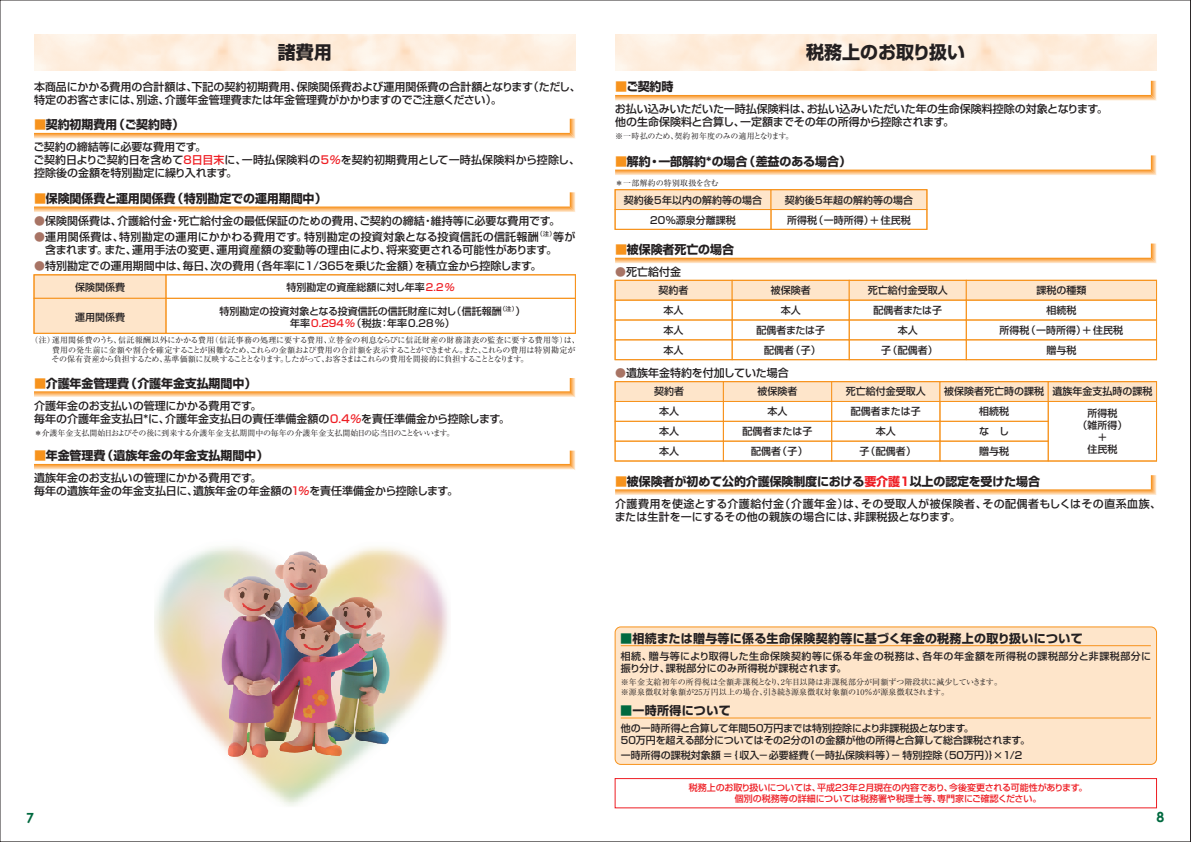
<style>
.page{position:relative;width:1191px;height:842px;background:#fff}
.page>*{position:absolute;margin:0;border:0;box-sizing:border-box;transform-origin:0 0}
.t1{font:700 18px "Shin Go";color:#231f20}
.t2{font:700 14px "Century Gothic";color:#00693f}
.t3{font:700 12px "Shin Go";letter-spacing:-.01em;color:#231f20}
.t4{font:700 12px "Shin Go";letter-spacing:.025em;color:#231f20}
.t5{font:500 11px/13px "Shin Go";color:#231f20}
.t6{font:500 11px/13px "Shin Go";letter-spacing:.025em;color:#231f20}
.t7{font:500 10px/20px "Shin Go";color:#231f20;text-align:center}
.t8{font:500 10px/12px "Shin Go";letter-spacing:.035em;color:#231f20}
.t9{font:500 9px/11px "Shin Go";color:#ee1d23;text-align:center}
.t10{font:8px/9.5px "Ryumin";letter-spacing:-.005em;color:#231f20}
.t11{font:8px/10px "Ryumin";letter-spacing:.02em;color:#231f20}
.t12{font:8px "Ryumin";letter-spacing:-.025em;color:#231f20}
.t13{font:8px "Ryumin";letter-spacing:.025em;color:#231f20}
.t14{font:500 6px "Shin Go";color:#231f20}
.s1{color:#f7931d}
.s2{color:#ee1d23}
.s3{color:#a87465}
.s4{color:#00693f}
</style>
<div class="page">
<div style="left:615px;top:190px;width:156px;height:20px;background:#fee5ca"></div>
<div style="left:615px;top:209px;width:156px;height:20px;border:1px solid #f7931d"></div>
<div style="left:771px;top:190px;width:156px;height:20px;background:#fee5ca"></div>
<div style="left:771px;top:209px;width:156px;height:20px;border:1px solid #f7931d"></div>
<div style="left:615px;top:189px;width:312px;height:41px;border:1px solid #f7931d"></div>
<svg style="left:615px;top:244px;width:542px;height:19px"></svg>
<div style="left:615px;top:280px;width:117px;height:20px;background:#fee5ca"></div>
<div style="left:615px;top:300px;width:117px;height:20px;border:1px solid #f7931d"></div>
<div style="left:615px;top:320px;width:117px;height:20px;border:1px solid #f7931d"></div>
<div style="left:732px;top:280px;width:117px;height:20px;background:#fee5ca"></div>
<div style="left:732px;top:300px;width:117px;height:20px;border:1px solid #f7931d"></div>
<div style="left:732px;top:320px;width:117px;height:20px;border:1px solid #f7931d"></div>
<div style="left:849px;top:280px;width:117px;height:20px;background:#fee5ca"></div>
<div style="left:849px;top:300px;width:117px;height:20px;border:1px solid #f7931d"></div>
<div style="left:849px;top:320px;width:117px;height:20px;border:1px solid #f7931d"></div>
<div style="left:966px;top:280px;width:191px;height:20px;background:#fee5ca"></div>
<div style="left:966px;top:300px;width:191px;height:20px;border:1px solid #f7931d"></div>
<div style="left:966px;top:320px;width:191px;height:20px;border:1px solid #f7931d"></div>
<div style="left:615px;top:280px;width:542px;height:80px;border:1px solid #f7931d"></div>
<svg style="left:34px;top:119px;width:541px;height:20px"></svg>
<svg style="left:34px;top:192px;width:541px;height:20px"></svg>
<div style="left:34px;top:275px;width:132px;height:23px;background:#fee5ca"></div>
<div style="left:34px;top:298px;width:132px;height:35px;background:#fee5ca;border:1px solid #f7931d"></div>
<div style="left:166px;top:298px;width:410px;height:35px;border:1px solid #f7931d"></div>
<div style="left:34px;top:275px;width:542px;height:59px;border:1px solid #f7931d"></div>
<svg style="left:34px;top:378px;width:541px;height:19px"></svg>
<svg style="left:34px;top:451px;width:541px;height:19px"></svg>
<svg style="left:615px;top:81px;width:542px;height:20px"></svg>
<svg style="left:615px;top:155px;width:542px;height:20px"></svg>
<div style="left:615px;top:778px;width:542px;height:30px;border:1px solid #ee1d23"></div>
<svg style="left:615px;top:475px;width:542px;height:20px"></svg>
<img style="left:154px;top:546px;width:295px;height:260px">
<div style="left:615px;top:627px;width:542px;height:138px;background:#fee5ca;border:1px solid #f7931d;border-radius:6px"></div>
<hr style="left:621px;top:718px;width:530px;height:1px;background:#f7931d">
<div style="left:615px;top:382px;width:109px;height:20px;background:#fee5ca"></div>
<div style="left:723px;top:382px;width:109px;height:20px;background:#fee5ca"></div>
<div style="left:832px;top:382px;width:108px;height:20px;background:#fee5ca"></div>
<div style="left:940px;top:382px;width:108px;height:20px;background:#fee5ca"></div>
<div style="left:1048px;top:382px;width:109px;height:20px;background:#fee5ca"></div>
<div style="left:615px;top:401px;width:109px;height:20px;border:1px solid #f7931d"></div>
<div style="left:723px;top:401px;width:109px;height:20px;border:1px solid #f7931d"></div>
<div style="left:832px;top:401px;width:108px;height:20px;border:1px solid #f7931d"></div>
<div style="left:1048px;top:401px;width:109px;height:60px;border:1px solid #f7931d"></div>
<div style="left:615px;top:421px;width:109px;height:20px;border:1px solid #f7931d"></div>
<div style="left:723px;top:421px;width:109px;height:20px;border:1px solid #f7931d"></div>
<div style="left:832px;top:421px;width:108px;height:20px;border:1px solid #f7931d"></div>
<div style="left:615px;top:441px;width:109px;height:20px;border:1px solid #f7931d"></div>
<div style="left:723px;top:441px;width:109px;height:20px;border:1px solid #f7931d"></div>
<div style="left:832px;top:441px;width:108px;height:20px;border:1px solid #f7931d"></div>
<div style="left:615px;top:381px;width:542px;height:80px;border:1px solid #f7931d"></div>
<div style="left:940px;top:401px;width:108px;height:20px;border:1px solid #f7931d"></div>
<div style="left:940px;top:421px;width:108px;height:20px;border:1px solid #f7931d"></div>
<div style="left:940px;top:441px;width:108px;height:20px;border:1px solid #f7931d"></div>
<hr style="left:621px;top:645px;width:530px;height:1px;background:#f7931d">
<h1 class="t1" style="left:278px;top:40px;width:55px">諸費用</h1>
<p class="t5" style="left:34px;top:79px;width:543px">本商品にかかる費用の合計額は、下記の契約初期費用、保険関係費および運用関係費の合計額となります（ただし､特定のお客さまには、別途、介護年金管理費または年金管理費がかかりますのでご注意ください）。</p>
<p class="t3" style="left:34px;top:117px;width:152px"><span class="s1">■</span>契約初期費用（ご契約時）</p>
<p class="t5" style="left:34px;top:140px;width:548px">ご契約の締結等に必要な費用です。<br>ご契約日よりご契約日を含めて<span class="s2">8日目末</span>に、一時払保険料の<span class="s2">5％</span>を契約初期費用として一時払保険料から控除し、控除後の金額を特別勘定に繰り入れます。</p>
<p class="t3" style="left:34px;top:190px;width:294px"><span class="s1">■</span>保険関係費と運用関係費（特別勘定での運用期間中）</p>
<p class="t5" style="left:34px;top:214px;width:528px"><span class="s3">●</span>保険関係費は、介護給付金・死亡給付金の最低保証のための費用、ご契約の締結・維持等に必要な費用です。</p>
<p class="t6" style="left:34px;top:230px;width:506px"><span class="s3">●</span>運用関係費は、特別勘定の運用にかかわる費用です。特別勘定の投資対象となる投資信託の信託報酬</p>
<p class="t14" style="left:537px;top:230px;width:20px">（注）</p>
<p class="t5" style="left:45px;top:230px;width:532px;text-indent:508px">等が含まれます。また、運用手法の変更、運用資産額の変動等の理由により、将来変更される可能性があります。</p>
<p class="t5" style="left:34px;top:259px;width:509px"><span class="s3">●</span>特別勘定での運用期間中は、毎日、次の費用（各年率に1/365を乗じた金額）を積立金から控除します。</p>
<p class="t7" style="left:75px;top:276px;width:51px">保険関係費</p>
<p class="t7" style="left:75px;top:306px;width:51px">運用関係費</p>
<p class="t7" style="left:287px;top:276px;width:170px">特別勘定の資産総額に対し年率<span class="s2">2.2％</span></p>
<p class="t7" style="left:220px;top:304px;width:308px;line-height:12px">特別勘定の投資対象となる投資信託の信託財産に対し（信託報酬<sup>（注）</sup>）年率<span class="s2">0.294％</span>（税抜：年率0.28％）</p>
<p class="t10" style="left:52px;top:335px;width:530px;text-indent:-21px">（注）運用関係費のうち、信託報酬以外にかかる費用（信託事務の処理に要する費用、立替金の利息ならびに信託財産の財務諸表の監査に要する費用等）は、費用の発生前に金額や割合を確定することが困難なため、これらの金額および費用の合計額を表示することができません。また、これらの費用は特別勘定がその保有資産から負担するため、基準価額に反映することとなります。したがって、お客さまはこれらの費用を間接的に負担することとなります。</p>
<p class="t3" style="left:34px;top:375px;width:224px"><span class="s1">■</span>介護年金管理費（介護年金支払期間中）</p>
<p class="t5" style="left:34px;top:398px;width:477px">介護年金のお支払いの管理にかかる費用です。<br>毎年の介護年金支払日*に、介護年金支払日の責任準備金額の<span class="s2">0.4％</span>を責任準備金から控除します。</p>
<p class="t12" style="left:34px;top:428px;width:422px">＊介護年金支払開始日およびその後に到来する介護年金支払期間中の毎年の介護年金支払開始日の応当日のことをいいます。</p>
<p class="t3" style="left:34px;top:448px;width:236px"><span class="s1">■</span>年金管理費（遺族年金の年金支払期間中）</p>
<p class="t5" style="left:34px;top:471px;width:426px">遺族年金のお支払いの管理にかかる費用です。<br>毎年の遺族年金の年金支払日に、遺族年金の年金額の<span class="s2">1％</span>を責任準備金から控除します。</p>
<h1 class="t1" style="left:806px;top:40px;width:160px">税務上のお取り扱い</h1>
<p class="t3" style="left:615px;top:79px;width:60px"><span class="s1">■</span>ご契約時</p>
<p class="t5" style="left:615px;top:102px;width:495px">お払い込みいただいた一時払保険料は、お払い込みいただいた年の生命保険料控除の対象となります。他の生命保険料と合算し、一定額までその年の所得から控除されます。</p>
<p class="t10" style="left:615px;top:131px;width:180px">※一時払のため、契約初年度のみの適用となります。</p>
<p class="t3" style="left:615px;top:153px;width:238px"><span class="s1">■</span>解約・一部解約*の場合（差益のある場合）</p>
<p class="t13" style="left:615px;top:178px;width:105px">＊一部解約の特別取扱を含む</p>
<p class="t7" style="left:624px;top:189px;width:140px">契約後5年以内の解約等の場合<br>20%源泉分離課税</p>
<p class="t7" style="left:785px;top:189px;width:130px;text-align:left">契約後5年超の解約等の場合所得税（一時所得）＋住民税</p>
<p class="t3" style="left:615px;top:242px;width:120px"><span class="s1">■</span>被保険者死亡の場合</p>
<p class="t5" style="left:615px;top:265px;width:67px"><span class="s3">●</span>死亡給付金</p>
<p class="t7" style="left:659px;top:280px;width:31px">契約者本人本人本人</p>
<p class="t7" style="left:756px;top:280px;width:70px">被保険者<br>本人<br>配偶者または子配偶者（子）</p>
<p class="t7" style="left:868px;top:280px;width:81px">死亡給付金受取人配偶者または子本人<br>子（配偶者）</p>
<p class="t7" style="left:1000px;top:280px;width:125px">課税の種類<br>相続税<br>所得税（一時所得）＋住民税贈与税</p>
<p class="t5" style="left:615px;top:365px;width:175px"><span class="s3">●</span>遺族年金特約を付加していた場合</p>
<p class="t7" style="left:654px;top:381px;width:31px">契約者</p>
<p class="t7" style="left:758px;top:381px;width:41px">被保険者</p>
<p class="t7" style="left:846px;top:381px;width:81px">死亡給付金受取人</p>
<p class="t7" style="left:944px;top:381px;width:210px">被保険者死亡時の課税 遺族年金支払時の課税</p>
<p class="t7" style="left:659px;top:401px;width:21px">本人</p>
<p class="t7" style="left:768px;top:401px;width:21px">本人</p>
<p class="t7" style="left:851px;top:401px;width:71px">配偶者または子</p>
<p class="t7" style="left:1077px;top:407px;width:51px;line-height:12px">所得税<br>（雑所得）＋<br>住民税</p>
<p class="t7" style="left:979px;top:401px;width:31px;text-align:justify">相続税な し贈与税</p>
<p class="t7" style="left:659px;top:421px;width:21px">本人</p>
<p class="t7" style="left:743px;top:421px;width:71px">配偶者または子</p>
<p class="t7" style="left:876px;top:421px;width:21px">本人</p>
<p class="t7" style="left:659px;top:441px;width:21px">本人</p>
<p class="t7" style="left:751px;top:441px;width:58px">配偶者（子）</p>
<p class="t7" style="left:859px;top:441px;width:58px">子（配偶者）</p>
<p class="t3" style="left:615px;top:473px;width:426px"><span class="s1">■</span>被保険者が初めて公的介護保険制度における<span class="s2">要介護1</span>以上の認定を受けた場合</p>
<p class="t6" style="left:615px;top:496px;width:548px">介護費用を使途とする介護給付金（介護年金）は、その受取人が被保険者、その配偶者もしくはその直系血族、または生計を一にするその他の親族の場合には、非課税扱となります。</p>
<p class="t4" style="left:620px;top:630px;width:464px"><span class="s4">■</span>相続または贈与等に係る生命保険契約等に基づく年金の税務上の取り扱いについて</p>
<p class="t8" style="left:621px;top:649px;width:532px">相続、贈与等により取得した生命保険契約等に係る年金の税務は、各年の年金額を所得税の課税部分と非課税部分に振り分け、課税部分にのみ所得税が課税されます。</p>
<p class="t11" style="left:621px;top:677px;width:383px">※年金支給初年の所得税は全額非課税となり、2年目以降は非課税部分が同額ずつ階段状に減少していきます。※源泉徴収対象額が25万円以上の場合、引き続き源泉徴収対象額の10％が源泉徴収されます。</p>
<p class="t4" style="left:620px;top:702px;width:112px"><span class="s4">■</span>一時所得について</p>
<p class="t7" style="left:621px;top:722px;width:411px;line-height:12px;text-align:left">他の一時所得と合算して年間50万円までは特別控除により非課税扱となります。<br>50万円を超える部分についてはその2分の1の金額が他の所得と合算して総合課税されます。</p>
<p class="t7" style="left:621px;top:745px;width:403px">一時所得の課税対象額＝｛収入－必要経費（一時払保険料等）－特別控除（50万円）｝×1/2</p>
<p class="t9" style="left:689px;top:781px;width:396px">税務上のお取り扱いについては、平成23年2月現在の内容であり、今後変更される可能性があります｡個別の税務等の詳細については税務署や税理士等、専門家にご確認ください｡</p>
<p class="t2" style="left:26px;top:809px;width:9px">7</p>
<p class="t2" style="left:1157px;top:808px;width:9px">8</p>
</div>
